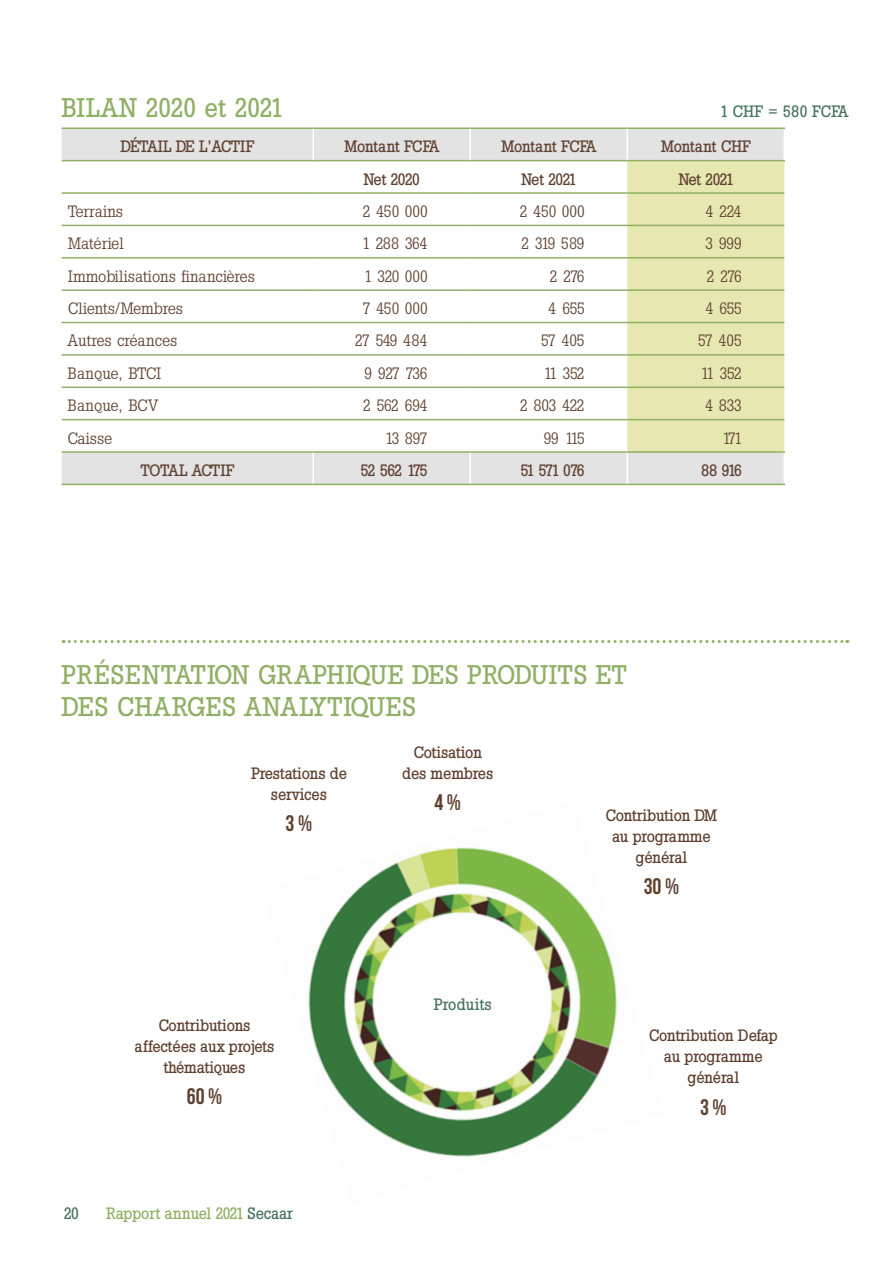
<style>
.page{position:relative;width:893px;height:1263px;background:#fff}
.page>*{position:absolute;margin:0;border:0;box-sizing:border-box;transform-origin:0 0}
.t1{font:500 27px/31.5px "Slab Tall X";letter-spacing:.03em;color:#90b065}
.t2{font:500 27px "Slab Tall X";letter-spacing:-.015em;color:#90b065}
.t3{font:22.5px "Bebas Neue";color:#5f4130}
.t4{font:500 16.5px/21px "Slab Tall X";color:#5f4130;text-align:center}
.t5{font:16.5px "Slab Tall X";color:#5f4130}
.t6{font:500 16.5px "Slab Tall X";color:#90b065}
.t7{font:500 16.5px "Slab Tall X";letter-spacing:.02em;color:#47745d}
.t8{font:500 16.5px "Slab Tall X";letter-spacing:-.045em;color:#5f4130}
.t9{font:16.5px "Slab Tall X";letter-spacing:-.02em;color:#5f4130}
.t10{font:500 16.5px "Slab Tall X";letter-spacing:-.04em;color:#5f4130}
.s1{color:#47745d}
</style>
<div class="page">
<img style="left:308px;top:847px;width:309px;height:310px">
<svg style="left:62px;top:129px;width:722px;height:355px"></svg>
<div style="left:627px;top:161px;width:157px;height:290px;background:#e7e7b2"></div>
<hr style="left:62px;top:128px;width:251px;height:1px;background:#90b065">
<hr style="left:313px;top:128px;width:157px;height:1px;background:#90b065">
<hr style="left:470px;top:128px;width:157px;height:1px;background:#90b065">
<hr style="left:627px;top:128px;width:158px;height:1px;background:#90b065">
<hr style="left:62px;top:160px;width:251px;height:1px;background:#90b065">
<hr style="left:313px;top:160px;width:157px;height:1px;background:#90b065">
<hr style="left:470px;top:160px;width:157px;height:1px;background:#90b065">
<hr style="left:627px;top:160px;width:158px;height:1px;background:#90b065">
<hr style="left:312px;top:129px;width:2px;height:31px;background:#fff">
<hr style="left:469px;top:129px;width:2px;height:31px;background:#fff">
<hr style="left:626px;top:129px;width:2px;height:31px;background:#fff">
<hr style="left:62px;top:192px;width:251px;height:2px;background:#90b065">
<hr style="left:313px;top:192px;width:157px;height:2px;background:#90b065">
<hr style="left:470px;top:192px;width:157px;height:2px;background:#90b065">
<hr style="left:62px;top:225px;width:251px;height:1px;background:#90b065">
<hr style="left:313px;top:225px;width:157px;height:1px;background:#90b065">
<hr style="left:470px;top:225px;width:157px;height:1px;background:#90b065">
<hr style="left:62px;top:257px;width:251px;height:2px;background:#90b065">
<hr style="left:313px;top:257px;width:157px;height:2px;background:#90b065">
<hr style="left:470px;top:257px;width:157px;height:2px;background:#90b065">
<hr style="left:62px;top:289px;width:251px;height:2px;background:#90b065">
<hr style="left:313px;top:289px;width:157px;height:2px;background:#90b065">
<hr style="left:470px;top:289px;width:157px;height:2px;background:#90b065">
<hr style="left:62px;top:322px;width:251px;height:1px;background:#90b065">
<hr style="left:313px;top:322px;width:157px;height:1px;background:#90b065">
<hr style="left:470px;top:322px;width:157px;height:1px;background:#90b065">
<hr style="left:62px;top:354px;width:251px;height:2px;background:#90b065">
<hr style="left:313px;top:354px;width:157px;height:2px;background:#90b065">
<hr style="left:470px;top:354px;width:157px;height:2px;background:#90b065">
<hr style="left:62px;top:386px;width:251px;height:2px;background:#90b065">
<hr style="left:313px;top:386px;width:157px;height:2px;background:#90b065">
<hr style="left:470px;top:386px;width:157px;height:2px;background:#90b065">
<hr style="left:62px;top:419px;width:251px;height:1px;background:#90b065">
<hr style="left:313px;top:419px;width:157px;height:1px;background:#90b065">
<hr style="left:470px;top:419px;width:157px;height:1px;background:#90b065">
<hr style="left:627px;top:192px;width:157px;height:2px;background:#90b065">
<hr style="left:627px;top:225px;width:157px;height:1px;background:#90b065">
<hr style="left:627px;top:257px;width:157px;height:2px;background:#90b065">
<hr style="left:627px;top:289px;width:157px;height:2px;background:#90b065">
<hr style="left:627px;top:322px;width:157px;height:1px;background:#90b065">
<hr style="left:627px;top:354px;width:157px;height:2px;background:#90b065">
<hr style="left:627px;top:386px;width:157px;height:2px;background:#90b065">
<hr style="left:627px;top:419px;width:157px;height:1px;background:#90b065">
<hr style="left:62px;top:451px;width:251px;height:2px;background:#90b065">
<hr style="left:313px;top:451px;width:157px;height:2px;background:#90b065">
<hr style="left:470px;top:451px;width:157px;height:2px;background:#90b065">
<hr style="left:312px;top:453px;width:2px;height:31px;background:#fff">
<hr style="left:469px;top:453px;width:2px;height:31px;background:#fff">
<hr style="left:62px;top:484px;width:251px;height:1px;background:#90b065">
<hr style="left:313px;top:484px;width:157px;height:1px;background:#90b065">
<hr style="left:470px;top:484px;width:157px;height:1px;background:#90b065">
<hr style="left:626px;top:453px;width:2px;height:31px;background:#fff">
<hr style="left:627px;top:451px;width:158px;height:2px;background:#90b065">
<hr style="left:627px;top:484px;width:158px;height:1px;background:#90b065">
<svg style="left:63px;top:640px;width:785px;height:3px"></svg>
<h1 class="t2" style="left:62px;top:92px;width:223px">BILAN 2020 et 2021</h1>
<p class="t7" style="left:719px;top:102px;width:130px">1 CHF = 580 FCFA</p>
<p class="t8" style="left:121px;top:137px;width:135px">DÉTAIL DE L’ACTIF</p>
<p class="t4" style="left:344px;top:136px;width:97px">Montant FCFA</p>
<p class="t4" style="left:501px;top:136px;width:97px">Montant FCFA</p>
<p class="t4" style="left:661px;top:136px;width:91px">Montant CHF</p>
<p class="t4" style="left:364px;top:168px;width:58px">Net 2020</p>
<p class="t4" style="left:521px;top:168px;width:56px">Net 2021</p>
<p class="t4" style="left:678px;top:168px;width:56px">Net 2021</p>
<p class="t5" style="left:68px;top:202px;width:57px">Terrains</p>
<p class="t5" style="left:362px;top:202px;width:67px">2 450 000</p>
<p class="t5" style="left:520px;top:202px;width:67px">2 450 000</p>
<p class="t5" style="left:705px;top:202px;width:38px">4 224</p>
<p class="t5" style="left:68px;top:234px;width:58px">Matériel</p>
<p class="t5" style="left:362px;top:234px;width:68px">1 288 364</p>
<p class="t5" style="left:521px;top:234px;width:65px">2 319 589</p>
<p class="t5" style="left:705px;top:234px;width:38px">3 999</p>
<p class="t5" style="left:68px;top:266px;width:189px">Immobilisations financières</p>
<p class="t5" style="left:363px;top:266px;width:66px">1 320 000</p>
<p class="t5" style="left:549px;top:266px;width:37px">2 276</p>
<p class="t5" style="left:706px;top:266px;width:37px">2 276</p>
<p class="t5" style="left:68px;top:299px;width:117px">Clients/Membres</p>
<p class="t5" style="left:362px;top:299px;width:67px">7 450 000</p>
<p class="t5" style="left:548px;top:299px;width:38px">4 655</p>
<p class="t5" style="left:705px;top:299px;width:38px">4 655</p>
<p class="t5" style="left:68px;top:331px;width:111px">Autres créances</p>
<p class="t5" style="left:355px;top:331px;width:74px">27 549 484</p>
<p class="t5" style="left:541px;top:331px;width:45px">57 405</p>
<p class="t5" style="left:698px;top:331px;width:45px">57 405</p>
<p class="t9" style="left:68px;top:363px;width:95px">Banque, BTCI</p>
<p class="t5" style="left:364px;top:363px;width:65px">9 927 736</p>
<p class="t5" style="left:543px;top:363px;width:43px">11 352</p>
<p class="t5" style="left:700px;top:363px;width:43px">11 352</p>
<p class="t5" style="left:68px;top:396px;width:92px">Banque, BCV</p>
<p class="t5" style="left:363px;top:396px;width:66px">2 562 694</p>
<p class="t5" style="left:520px;top:396px;width:66px">2 803 422</p>
<p class="t5" style="left:705px;top:396px;width:38px">4 833</p>
<p class="t5" style="left:68px;top:428px;width:46px">Caisse</p>
<p class="t5" style="left:385px;top:428px;width:45px">13 897</p>
<p class="t5" style="left:543px;top:428px;width:43px">99 115</p>
<p class="t5" style="left:722px;top:428px;width:22px">171</p>
<p class="t10" style="left:140px;top:461px;width:96px">TOTAL ACTIF</p>
<p class="t4" style="left:360px;top:459px;width:69px">52 562 175</p>
<p class="t4" style="left:520px;top:459px;width:66px">51 571 076</p>
<p class="t4" style="left:701px;top:459px;width:42px">88 916</p>
<h1 class="t1" style="left:62px;top:659px;width:567px">PRÉSENTATION GRAPHIQUE DES PRODUITS ET<br>DES CHARGES ANALYTIQUES</h1>
<p class="t4" style="left:402px;top:741px;width:93px">Cotisation des membres</p>
<h2 class="t3" style="left:434px;top:790px;width:28px">4 %</h2>
<p class="t4" style="left:251px;top:762px;width:97px">Prestations de services</p>
<h2 class="t3" style="left:286px;top:811px;width:28px">3 %</h2>
<p class="t4" style="left:605px;top:804px;width:113px">Contribution DM au programme général</p>
<h2 class="t3" style="left:644px;top:874px;width:37px">30 %</h2>
<p class="t4" style="left:135px;top:1014px;width:141px">Contributions affectées aux projets thématiques</p>
<h2 class="t3" style="left:187px;top:1084px;width:37px">60 %</h2>
<p class="t7" style="left:64px;top:1203px;width:16px">20</p>
<p class="t6" style="left:106px;top:1203px;width:188px">Rapport annuel 2021 <span class="s1">Secaar</span></p>
<p class="t7" style="left:434px;top:994px;width:60px">Produits</p>
<p class="t4" style="left:649px;top:1025px;width:130px">Contribution Defap au programme général</p>
<h2 class="t3" style="left:700px;top:1094px;width:28px">3 %</h2>
</div>
